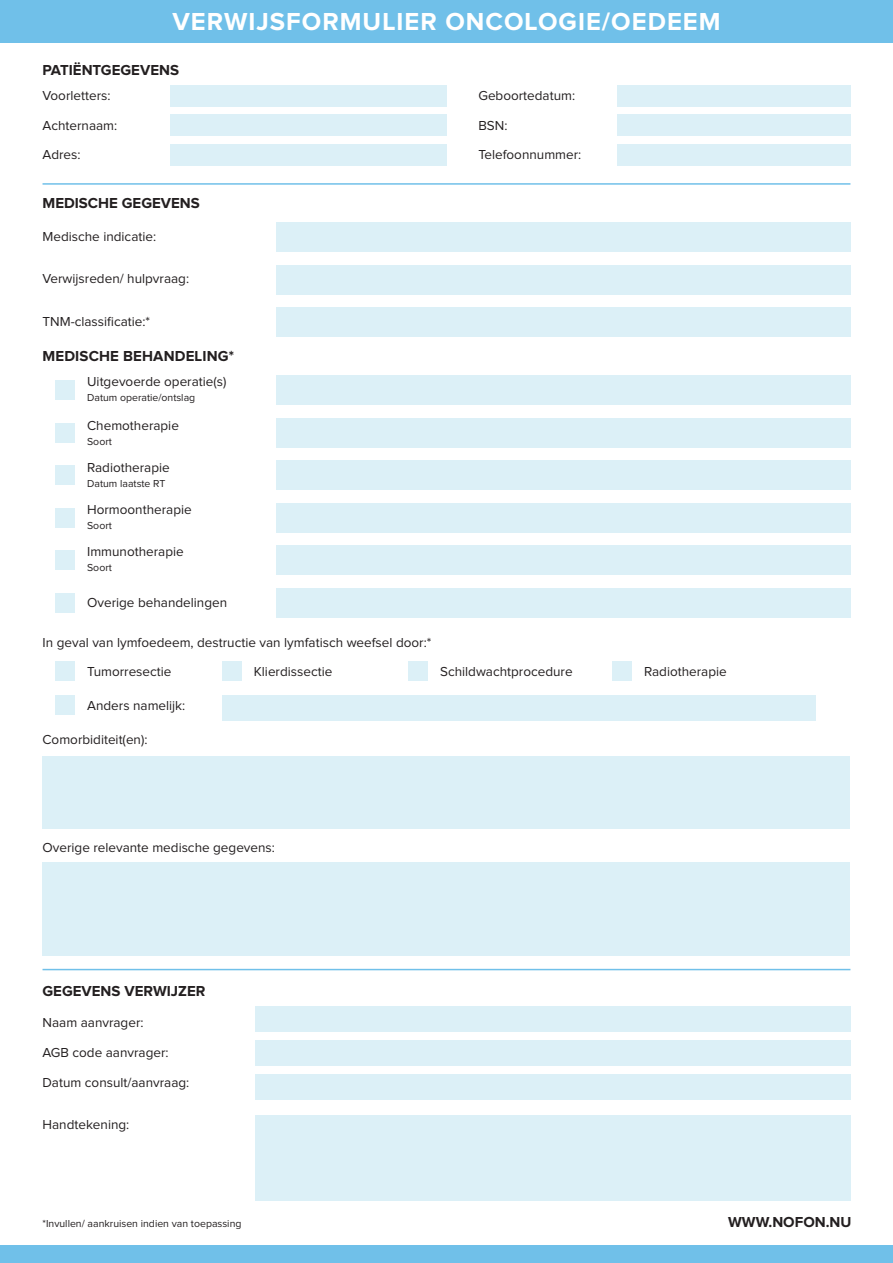
<style>
.page{position:relative;width:893px;height:1263px;background:#fff}
.page>*{position:absolute;margin:0;border:0;box-sizing:border-box;transform-origin:0 0}
.t1{font:700 25.5px "Proxima Nova";letter-spacing:.04em;color:#fff}
.t2{font:700 15px "Proxima Nova";color:#231f20}
.t3{font:13.5px/29.2px "Proxima Nova";color:#231f20}
.t4{font:10.5px "Proxima Nova";color:#231f20}
</style>
<div class="page">
<div style="left:408px;top:661px;width:19px;height:19px;background:#dcf0f7"></div>
<div style="left:222px;top:661px;width:19px;height:19px;background:#dcf0f7"></div>
<div style="left:170px;top:85px;width:276px;height:21px;background:#dcf0f7"></div>
<div style="left:170px;top:115px;width:276px;height:21px;background:#dcf0f7"></div>
<div style="left:617px;top:85px;width:233px;height:21px;background:#dcf0f7"></div>
<div style="left:170px;top:145px;width:276px;height:21px;background:#dcf0f7"></div>
<div style="left:617px;top:145px;width:233px;height:21px;background:#dcf0f7"></div>
<div style="left:617px;top:115px;width:233px;height:21px;background:#dcf0f7"></div>
<div style="left:55px;top:661px;width:19px;height:19px;background:#dcf0f7"></div>
<div style="left:55px;top:695px;width:19px;height:19px;background:#dcf0f7"></div>
<div style="left:55px;top:508px;width:19px;height:19px;background:#dcf0f7"></div>
<div style="left:55px;top:466px;width:19px;height:19px;background:#dcf0f7"></div>
<div style="left:55px;top:423px;width:19px;height:19px;background:#dcf0f7"></div>
<div style="left:55px;top:593px;width:19px;height:19px;background:#dcf0f7"></div>
<div style="left:55px;top:381px;width:19px;height:19px;background:#dcf0f7"></div>
<div style="left:55px;top:551px;width:19px;height:19px;background:#dcf0f7"></div>
<div style="left:43px;top:862px;width:807px;height:94px;background:#dcf0f7"></div>
<div style="left:43px;top:756px;width:807px;height:72px;background:#dcf0f7"></div>
<div style="left:276px;top:222px;width:574px;height:30px;background:#dcf0f7"></div>
<div style="left:276px;top:265px;width:574px;height:29px;background:#dcf0f7"></div>
<div style="left:276px;top:307px;width:574px;height:30px;background:#dcf0f7"></div>
<div style="left:276px;top:375px;width:574px;height:30px;background:#dcf0f7"></div>
<div style="left:276px;top:460px;width:574px;height:30px;background:#dcf0f7"></div>
<div style="left:276px;top:418px;width:574px;height:30px;background:#dcf0f7"></div>
<div style="left:276px;top:503px;width:574px;height:30px;background:#dcf0f7"></div>
<div style="left:276px;top:545px;width:574px;height:30px;background:#dcf0f7"></div>
<div style="left:276px;top:588px;width:574px;height:30px;background:#dcf0f7"></div>
<div style="left:223px;top:695px;width:593px;height:26px;background:#dcf0f7"></div>
<div style="left:255px;top:1074px;width:595px;height:25px;background:#dcf0f7"></div>
<div style="left:255px;top:1040px;width:595px;height:25px;background:#dcf0f7"></div>
<div style="left:255px;top:1006px;width:595px;height:25px;background:#dcf0f7"></div>
<div style="left:255px;top:1116px;width:595px;height:85px;background:#dcf0f7"></div>
<div style="left:0;top:0;width:893px;height:43px;background:#70c0e9"></div>
<div style="left:0;top:1246px;width:893px;height:17px;background:#70c0e9"></div>
<hr style="left:43px;top:969px;width:807px;height:1px;background:#70c0e9">
<hr style="left:43px;top:183px;width:807px;height:2px;background:#70c0e9">
<div style="left:612px;top:661px;width:19px;height:19px;background:#dcf0f7"></div>
<h1 class="t1" style="left:172px;top:10px;width:550px">VERWIJSFORMULIER ONCOLOGIE/OEDEEM</h1>
<p class="t2" style="left:43px;top:63px;width:138px">PATIËNTGEGEVENS</p>
<p class="t3" style="left:43px;top:82px;width:76px">Voorletters:<br>Achternaam:<br>Adres:</p>
<p class="t3" style="left:478px;top:82px;width:104px">Geboortedatum:<br>BSN:<br>Telefoonnummer:</p>
<p class="t2" style="left:43px;top:196px;width:159px">MEDISCHE GEGEVENS</p>
<p class="t3" style="left:43px;top:222px;width:115px">Medische indicatie:</p>
<p class="t3" style="left:43px;top:264px;width:148px">Verwijsreden/ hulpvraag:</p>
<p class="t3" style="left:43px;top:308px;width:109px">TNM-classificatie:*</p>
<p class="t2" style="left:43px;top:349px;width:193px">MEDISCHE BEHANDELING*</p>
<p class="t3" style="left:87px;top:368px;width:141px">Uitgevoerde operatie(s)</p>
<p class="t4" style="left:87px;top:393px;width:110px">Datum operatie/ontslag</p>
<p class="t3" style="left:87px;top:411px;width:93px">Chemotherapie</p>
<p class="t4" style="left:87px;top:436px;width:26px">Soort</p>
<p class="t3" style="left:87px;top:453px;width:84px">Radiotherapie</p>
<p class="t4" style="left:87px;top:478px;width:80px">Datum laatste RT</p>
<p class="t3" style="left:87px;top:495px;width:106px">Hormoontherapie</p>
<p class="t4" style="left:87px;top:520px;width:26px">Soort</p>
<p class="t3" style="left:87px;top:537px;width:98px">Immunotherapie</p>
<p class="t4" style="left:87px;top:562px;width:26px">Soort</p>
<p class="t3" style="left:87px;top:588px;width:141px">Overige behandelingen</p>
<p class="t3" style="left:43px;top:629px;width:390px">In geval van lymfoedeem, destructie van lymfatisch weefsel door:*</p>
<p class="t3" style="left:87px;top:658px;width:86px">Tumorresectie</p>
<p class="t3" style="left:254px;top:658px;width:80px">Klierdissectie</p>
<p class="t3" style="left:440px;top:658px;width:134px">Schildwachtprocedure</p>
<p class="t3" style="left:87px;top:692px;width:100px">Anders namelijk:</p>
<p class="t3" style="left:43px;top:726px;width:106px">Comorbiditeit(en):</p>
<p class="t3" style="left:43px;top:833px;width:234px">Overige relevante medische gegevens:</p>
<p class="t2" style="left:43px;top:984px;width:164px">GEGEVENS VERWIJZER</p>
<p class="t3" style="left:43px;top:1009px;width:102px">Naam aanvrager:</p>
<p class="t3" style="left:43px;top:1039px;width:128px">AGB code aanvrager:</p>
<p class="t3" style="left:43px;top:1069px;width:148px">Datum consult/aanvraag:</p>
<p class="t3" style="left:43px;top:1111px;width:88px">Handtekening:</p>
<p class="t3" style="left:644px;top:658px;width:84px">Radiotherapie</p>
<p class="t4" style="left:43px;top:1218px;width:200px">*Invullen/ aankruisen indien van toepassing</p>
<p class="t2" style="left:728px;top:1215px;width:125px">WWW.NOFON.NU</p>
</div>
